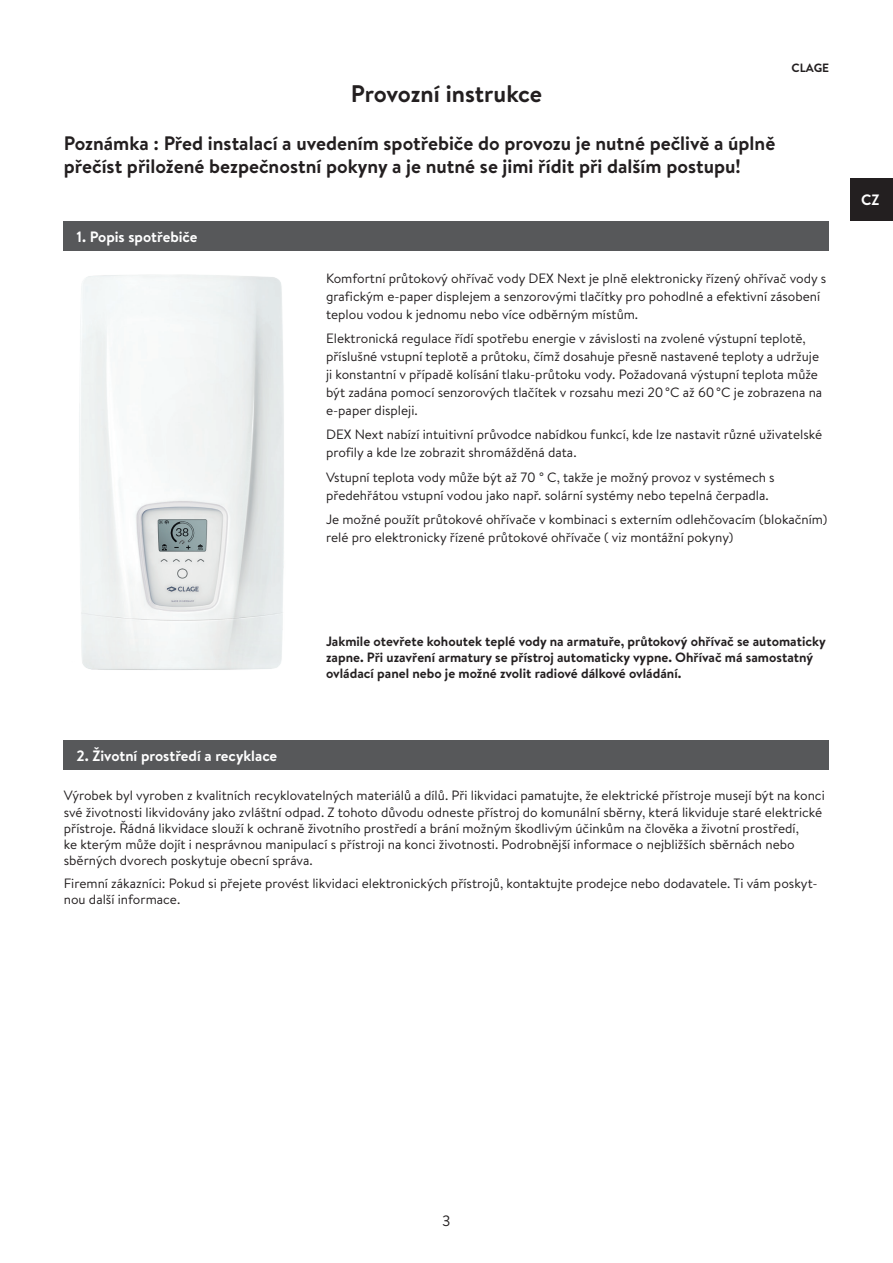
<style>
.page{position:relative;width:893px;height:1263px;background:#fff}
.page>*{position:absolute;margin:0;border:0;box-sizing:border-box;transform-origin:0 0}
.Anleitungsabschnitt{font:700 24px "Brandon Text";color:#231f20}
._4_Verweis_auf_Siche{font:700 19.5px/23.4px "Brandon Text";color:#231f20}
.t1{font:700 15px "Brandon Text";color:#fff}
.t2{font:15px "Brandon Text";color:#231f20}
._1_Body{font:13.5px/18px "Brandon Text";color:#231f20}
._4_Body_fett{font:700 13.5px/16.2px "Brandon Text";color:#231f20}
.t3{font:700 12px "Brandon Text";color:#231f20}
</style>
<div class="page">
<div style="left:850px;top:179px;width:43px;height:42px;background:#231f20"></div>
<div style="left:64px;top:221px;width:765px;height:30px;background:#57585a"></div>
<div style="left:64px;top:740px;width:765px;height:30px;background:#57585a"></div>
<img style="left:79px;top:275px;width:205px;height:395px">
<p class="Anleitungsabschnitt" style="left:351px;top:77px;width:193px">Provozní instrukce</p>
<p class="_4_Verweis_auf_Siche" style="left:64px;top:131px;width:713px">Poznámka : Před instalací a uvedením spotřebiče do provozu je nutné pečlivě a úplně přečíst přiložené bezpečnostní pokyny a je nutné se jimi řídit při dalším postupu!</p>
<p class="t3" style="left:791px;top:60px;width:39px">CLAGE</p>
<p class="t1" style="left:77px;top:226px;width:122px">1. Popis spotřebiče</p>
<p class="_1_Body" style="left:326px;top:269px;width:502px">Komfortní průtokový ohřívač vody DEX Next je plně elektronicky řízený ohřívač vody s grafickým e-paper displejem a senzorovými tlačítky pro pohodlné a efektivní zásobení teplou vodou k jednomu nebo více odběrným místům.</p>
<p class="_1_Body" style="left:326px;top:329px;width:498px">Elektronická regulace řídí spotřebu energie v závislosti na zvolené výstupní teplotě, příslušné vstupní teplotě a průtoku, čímž dosahuje přesně nastavené teploty a udržuje ji konstantní v případě kolísání tlaku-průtoku vody. Požadovaná výstupní teplota může být zadána pomocí senzorových tlačítek v rozsahu mezi 20°C až 60°C je zobrazena na e-paper displeji.</p>
<p class="_1_Body" style="left:326px;top:425px;width:498px">DEX Next nabízí intuitivní průvodce nabídkou funkcí, kde lze nastavit různé uživatelské profily a kde lze zobrazit shromážděná data.</p>
<p class="_1_Body" style="left:326px;top:468px;width:450px">Vstupní teplota vody může být až 70 ° C, takže je možný provoz v systémech s předehřátou vstupní vodou jako např. solární systémy nebo tepelná čerpadla.</p>
<p class="_1_Body" style="left:326px;top:510px;width:503px">Je možné použít průtokové ohřívače v kombinaci s externím odlehčovacím (blokačním) relé pro elektronicky řízené průtokové ohřívače ( viz montážní pokyny)</p>
<p class="t1" style="left:861px;top:189px;width:20px">CZ</p>
<p class="t1" style="left:77px;top:745px;width:202px">2. Životní prostředí a recyklace</p>
<p class="_4_Body_fett" style="left:326px;top:632px;width:501px">Jakmile otevřete kohoutek teplé vody na armatuře, průtokový ohřívač se automaticky zapne. Při uzavření armatury se přístroj automaticky vypne. Ohřívač má samostatný ovládací panel nebo je možné zvolit radiové dálkové ovládání.</p>
<p class="_1_Body" style="left:64px;top:787px;width:762px;line-height:16.2px">Výrobek byl vyroben z kvalitních recyklovatelných materiálů a dílů. Při likvidaci pamatujte, že elektrické přístroje musejí být na konci své životnosti likvidovány jako zvláštní odpad. Z tohoto důvodu odneste přístroj do komunální sběrny, která likviduje staré elektrické přístroje. Řádná likvidace slouží k ochraně životního prostředí a brání možným škodlivým účinkům na člověka a životní prostředí,<br>ke kterým může dojít i nesprávnou manipulací s přístroji na konci životnosti. Podrobnější informace o nejbližších sběrnách nebo sběrných dvorech poskytuje obecní správa.</p>
<p class="_1_Body" style="left:64px;top:874px;width:755px;line-height:16.2px">Firemní zákazníci: Pokud si přejete provést likvidaci elektronických přístrojů, kontaktujte prodejce nebo dodavatele. Ti vám poskyt&shy;nou další informace.</p>
<p class="t2" style="left:442px;top:1210px;width:10px">3</p>
</div>
